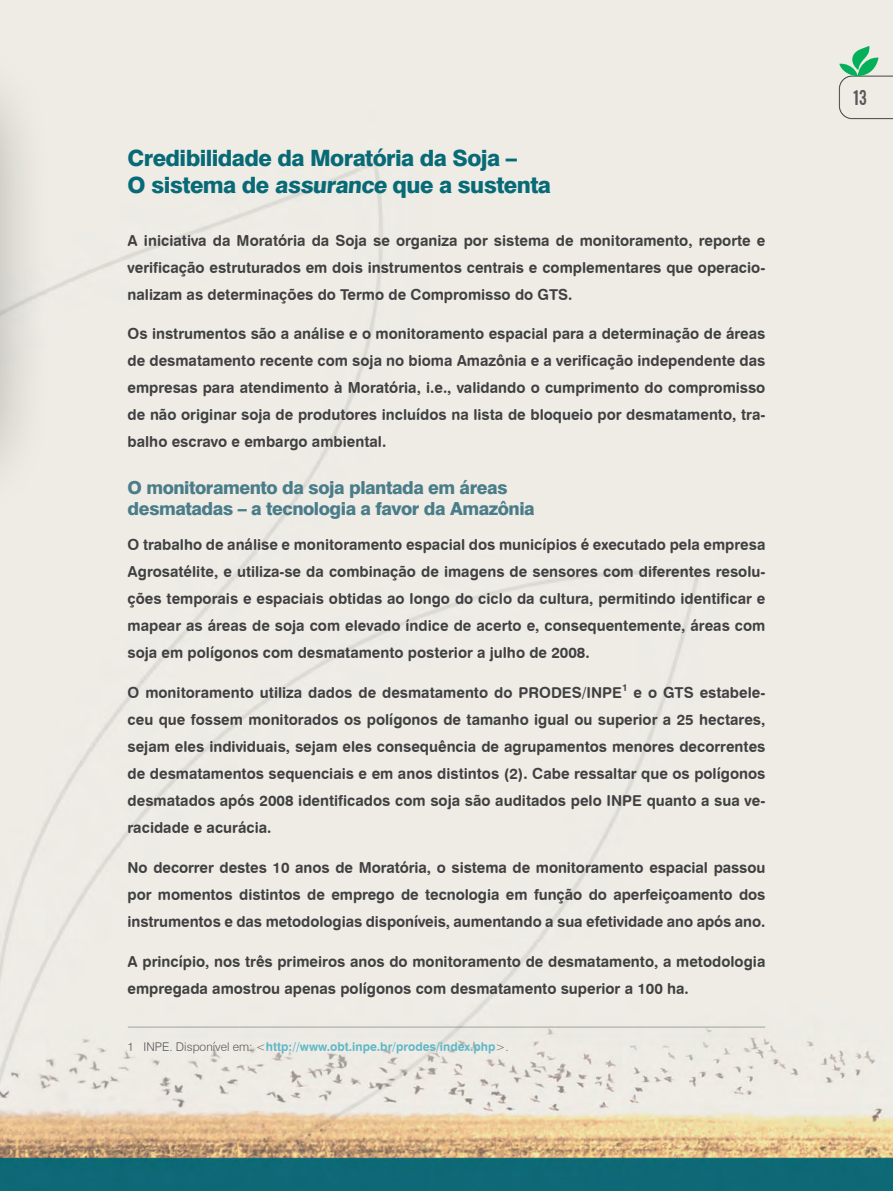
<style>
.page{position:relative;width:893px;height:1191px;background:#fff}
.page>*{position:absolute;margin:0;border:0;box-sizing:border-box;transform-origin:0 0}
.t1{font:800 22.5px/27px "Swiss 721 BT";letter-spacing:-.025em;color:#076a76}
.t2{font:21px "Alternate Gothic No 2 BT";color:#58595b}
.t3{font:800 18px/21px "Swiss 721 BT";letter-spacing:-.025em;color:#4a7d89}
.t4{font:15px/27px "Swiss 721 BT Bold Rounded";color:#414042;text-align:justify}
.t5{font:12px "Swiss 721 BT Bold Rounded";color:#5fb8c7}
.t6{font:9.9px "Swiss 721 BT Bold Rounded";color:#414042}
.s1{font-family:"Swiss 721 BT";font-weight:300;color:#58595b}
</style>
<div class="page">
<img style="left:0;top:0;width:893px;height:1191px">
<div style="left:826px;top:64px;width:67px;height:55px;background:#eeece5"></div>
<svg style="left:839px;top:46px;width:54px;height:73px"></svg>
<div style="left:0;top:33px;width:55px;height:494px;background:#000;opacity:.4"></div>
<div style="left:120px;top:1012px;width:671px;height:48px;background:#edebe4"></div>
<div style="left:114px;top:1015px;width:663px;height:13px;background:#fff;opacity:.75"></div>
<h1 class="t1" style="left:128px;top:144px;width:425px">Credibilidade da Moratória da Soja –<br>O sistema de assurance que a sustenta</h1>
<p class="t4" style="left:128px;top:226px;width:639px">A iniciativa da Moratória da Soja se organiza por sistema de monitoramento, reporte e verificação estruturados em dois instrumentos centrais e complementares que operacio&shy;nalizam as determinações do Termo de Compromisso do GTS.</p>
<p class="t4" style="left:128px;top:320px;width:639px">Os instrumentos são a análise e o monitoramento espacial para a determinação de áreas de desmatamento recente com soja no bioma Amazônia e a verificação independente das empresas para atendimento à Moratória, i.e., validando o cumprimento do compromisso de não originar soja de produtores incluídos na lista de bloqueio por desmatamento, tra&shy;balho escravo e embargo ambiental.</p>
<p class="t3" style="left:128px;top:477px;width:409px">O monitoramento da soja plantada em áreas desmatadas – a tecnologia a favor da Amazônia</p>
<p class="t4" style="left:128px;top:531px;width:639px">O trabalho de análise e monitoramento espacial dos municípios é executado pela empresa Agrosatélite, e utiliza-se da combinação de imagens de sensores com diferentes resolu&shy;ções temporais e espaciais obtidas ao longo do ciclo da cultura, permitindo identificar e mapear as áreas de soja com elevado índice de acerto e, consequentemente, áreas com soja em polígonos com desmatamento posterior a julho de 2008.</p>
<p class="t4" style="left:128px;top:679px;width:496px">O monitoramento utiliza dados de desmatamento do PRODES/INPE</p>
<p class="t6" style="left:622px;top:681px;width:7px">1</p>
<p class="t4" style="left:128px;top:679px;width:639px;text-indent:506px">e o GTS estabele&shy;ceu que fossem monitorados os polígonos de tamanho igual ou superior a 25 hectares, sejam eles individuais, sejam eles consequência de agrupamentos menores decorrentes de desmatamentos sequenciais e em anos distintos (2). Cabe ressaltar que os polígonos desmatados após 2008 identificados com soja são auditados pelo INPE quanto a sua ve&shy;racidade e acurácia.</p>
<p class="t4" style="left:128px;top:854px;width:639px">No decorrer destes 10 anos de Moratória, o sistema de monitoramento espacial passou por momentos distintos de emprego de tecnologia em função do aperfeiçoamento dos instrumentos e das metodologias disponíveis, aumentando a sua efetividade ano após ano.</p>
<p class="t4" style="left:128px;top:947px;width:639px">A princípio, nos três primeiros anos do monitoramento de desmatamento, a metodologia empregada amostrou apenas polígonos com desmatamento superior a 100 ha.</p>
<p class="t5" style="left:128px;top:1039px;width:383px"><span class="s1">1 INPE. Disponível em: &lt;</span>http://www.obt.inpe.br/prodes/index.php<span class="s1">&gt;.</span></p>
<h2 class="t2" style="left:854px;top:86px;width:15px">13</h2>
</div>
